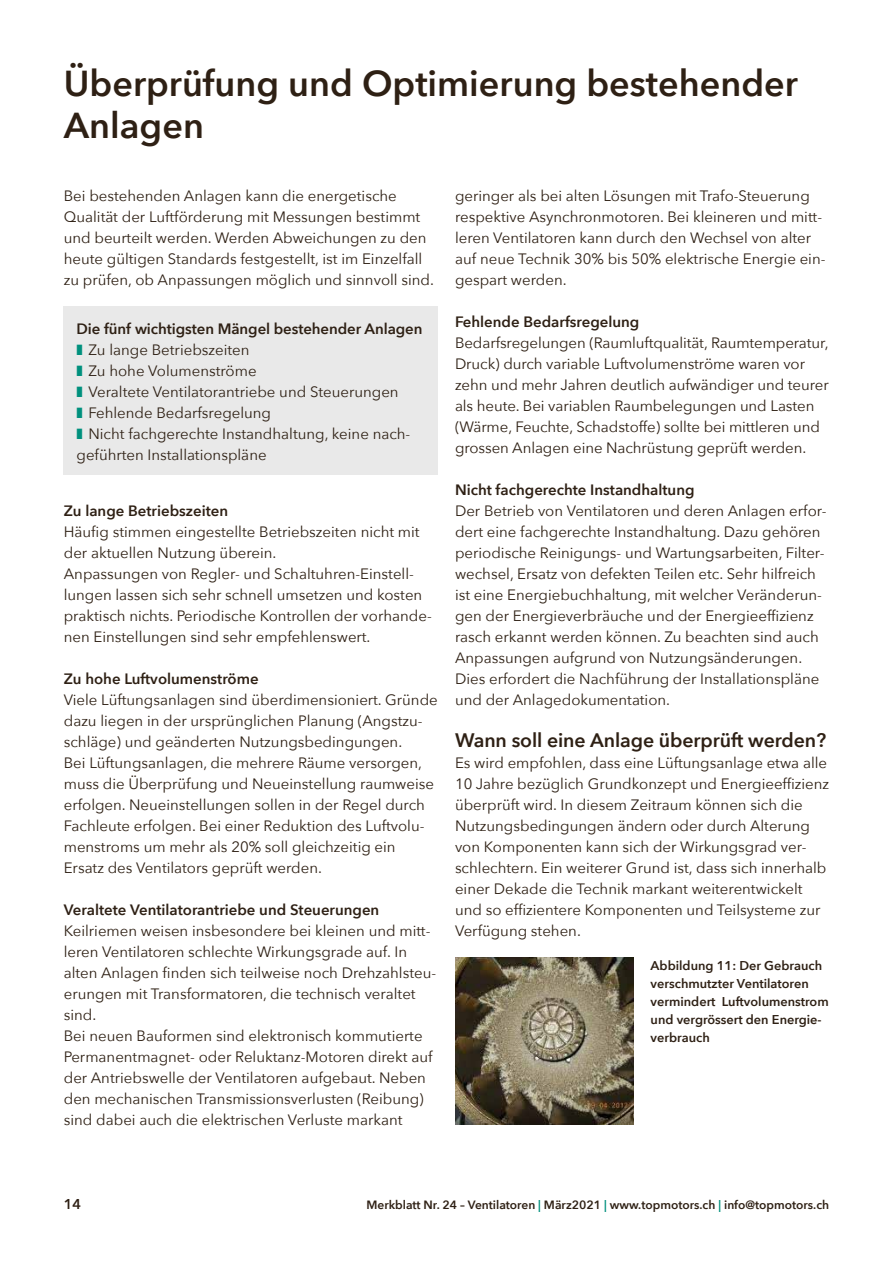
<style>
.page{position:relative;width:893px;height:1263px;background:#fff}
.page>*{position:absolute;margin:0;border:0;box-sizing:border-box;transform-origin:0 0}
.t1{font:600 36px/42px "Avenir Next";color:#2e2014}
.t2{font:600 19.5px "Avenir Next";letter-spacing:-.005em;color:#2e2014}
.t3{font:15px/21px "Avenir Next";color:#2e2014}
.t4{font:600 15px "Avenir Next";color:#2e2014}
.t5{font:600 14.25px "Avenir Next";color:#2e2014}
.t6{font:600 12.75px/18px "Avenir Next";color:#2e2014}
.t7{font:600 12px "Avenir Next";color:#2e2014}
.s1{color:#00907d}
</style>
<div class="page">
<div style="left:64px;top:306px;width:374px;height:168px;background:#e9e9e9"></div>
<img style="left:455px;top:957px;width:179px;height:168px">
<h1 class="t1" style="left:64px;top:62px;width:736px">Überprüfung und Optimierung bestehender<br>Anlagen</h1>
<p class="t3" style="left:64px;top:185px;width:372px">Bei bestehenden Anlagen kann die energetische Qualität der Luftförderung mit Messungen bestimmt und beurteilt werden. Werden Abweichungen zu den heute gültigen Standards festgestellt, ist im Einzelfall zu prüfen, ob Anpassungen möglich und sinnvoll sind.</p>
<p class="t4" style="left:77px;top:316px;width:348px">Die fünf wichtigsten Mängel bestehender Anlagen</p>
<p class="t3" style="left:88px;top:338px;width:163px">Zu lange Betriebszeiten</p>
<p class="t3" style="left:88px;top:359px;width:170px">Zu hohe Volumenströme</p>
<p class="t3" style="left:88px;top:380px;width:312px">Veraltete Ventilatorantriebe und Steuerungen</p>
<p class="t3" style="left:88px;top:401px;width:184px">Fehlende Bedarfsregelung</p>
<p class="t3" style="left:88px;top:422px;width:323px">Nicht fachgerechte Instandhaltung, keine nach-</p>
<p class="t3" style="left:77px;top:443px;width:192px">geführten Installationspläne</p>
<p class="t4" style="left:64px;top:498px;width:166px">Zu lange Betriebszeiten</p>
<p class="t3" style="left:64px;top:521px;width:370px">Häufig stimmen eingestellte Betriebszeiten nicht mit der aktuellen Nutzung überein.<br>Anpassungen von Regler- und Schaltuhren-Einstell&shy;lungen lassen sich sehr schnell umsetzen und kosten praktisch nichts. Periodische Kontrollen der vorhande&shy;nen Einstellungen sind sehr empfehlenswert.</p>
<p class="t4" style="left:64px;top:666px;width:196px">Zu hohe Luftvolumenströme</p>
<p class="t3" style="left:64px;top:689px;width:376px">Viele Lüftungsanlagen sind überdimensioniert. Gründe dazu liegen in der ursprünglichen Planung (Angstzu&shy;schläge) und geänderten Nutzungsbedingungen.<br>Bei Lüftungsanlagen, die mehrere Räume versorgen, muss die Überprüfung und Neueinstellung raumweise erfolgen. Neueinstellungen sollen in der Regel durch Fachleute erfolgen. Bei einer Reduktion des Luftvolu&shy;menstroms um mehr als 20% soll gleichzeitig ein Ersatz des Ventilators geprüft werden.</p>
<p class="t4" style="left:64px;top:897px;width:317px">Veraltete Ventilatorantriebe und Steuerungen</p>
<p class="t3" style="left:64px;top:920px;width:374px">Keilriemen weisen insbesondere bei kleinen und mitt&shy;leren Ventilatoren schlechte Wirkungsgrade auf. In alten Anlagen finden sich teilweise noch Drehzahlsteu&shy;erungen mit Transformatoren, die technisch veraltet sind.<br>Bei neuen Bauformen sind elektronisch kommutierte Permanentmagnet- oder Reluktanz-Motoren direkt auf der Antriebswelle der Ventilatoren aufgebaut. Neben den mechanischen Transmissionsverlusten (Reibung) sind dabei auch die elektrischen Verluste markant</p>
<p class="t3" style="left:455px;top:185px;width:372px">geringer als bei alten Lösungen mit Trafo-Steuerung respektive Asynchronmotoren. Bei kleineren und mitt&shy;leren Ventilatoren kann durch den Wechsel von alter auf neue Technik 30% bis 50% elektrische Energie ein&shy;gespart werden.</p>
<p class="t4" style="left:455px;top:309px;width:186px">Fehlende Bedarfsregelung</p>
<p class="t3" style="left:455px;top:332px;width:375px">Bedarfsregelungen (Raumluftqualität, Raumtemperatur, Druck) durch variable Luftvolumenströme waren vor zehn und mehr Jahren deutlich aufwändiger und teurer als heute. Bei variablen Raumbelegungen und Lasten (Wärme, Feuchte, Schadstoffe) sollte bei mittleren und grossen Anlagen eine Nachrüstung geprüft werden.</p>
<p class="t4" style="left:455px;top:477px;width:241px">Nicht fachgerechte Instandhaltung</p>
<p class="t3" style="left:455px;top:500px;width:373px">Der Betrieb von Ventilatoren und deren Anlagen erfor&shy;dert eine fachgerechte Instandhaltung. Dazu gehören periodische Reinigungs- und Wartungsarbeiten, Filter&shy;wechsel, Ersatz von defekten Teilen etc. Sehr hilfreich ist eine Energiebuchhaltung, mit welcher Veränderun&shy;gen der Energieverbräuche und der Energieeffizienz rasch erkannt werden können. Zu beachten sind auch Anpassungen aufgrund von Nutzungsänderungen.<br>Dies erfordert die Nachführung der Installationspläne und der Anlagedokumentation.</p>
<h2 class="t2" style="left:455px;top:723px;width:373px">Wann soll eine Anlage überprüft werden?</h2>
<p class="t3" style="left:455px;top:752px;width:376px">Es wird empfohlen, dass eine Lüftungsanlage etwa alle 10 Jahre bezüglich Grundkonzept und Energieeffizienz überprüft wird. In diesem Zeitraum können sich die Nutzungsbedingungen ändern oder durch Alterung von Komponenten kann sich der Wirkungsgrad ver&shy;schlechtern. Ein weiterer Grund ist, dass sich innerhalb einer Dekade die Technik markant weiterentwickelt und so effizientere Komponenten und Teilsysteme zur Verfügung stehen.</p>
<p class="t6" style="left:651px;top:956px;width:180px">Abbildung 11: Der Gebrauch verschmutzter Ventilatoren vermindert Luftvolumenstrom und vergrössert den Energie&shy;verbrauch</p>
<p class="t5" style="left:64px;top:1191px;width:19px">14</p>
<p class="t7" style="left:366px;top:1194px;width:464px">Merkblatt Nr. 24 – Ventilatoren <span class="s1">|</span> März2021 <span class="s1">|</span> www.topmotors.ch <span class="s1">|</span> info@topmotors.ch</p>
</div>
